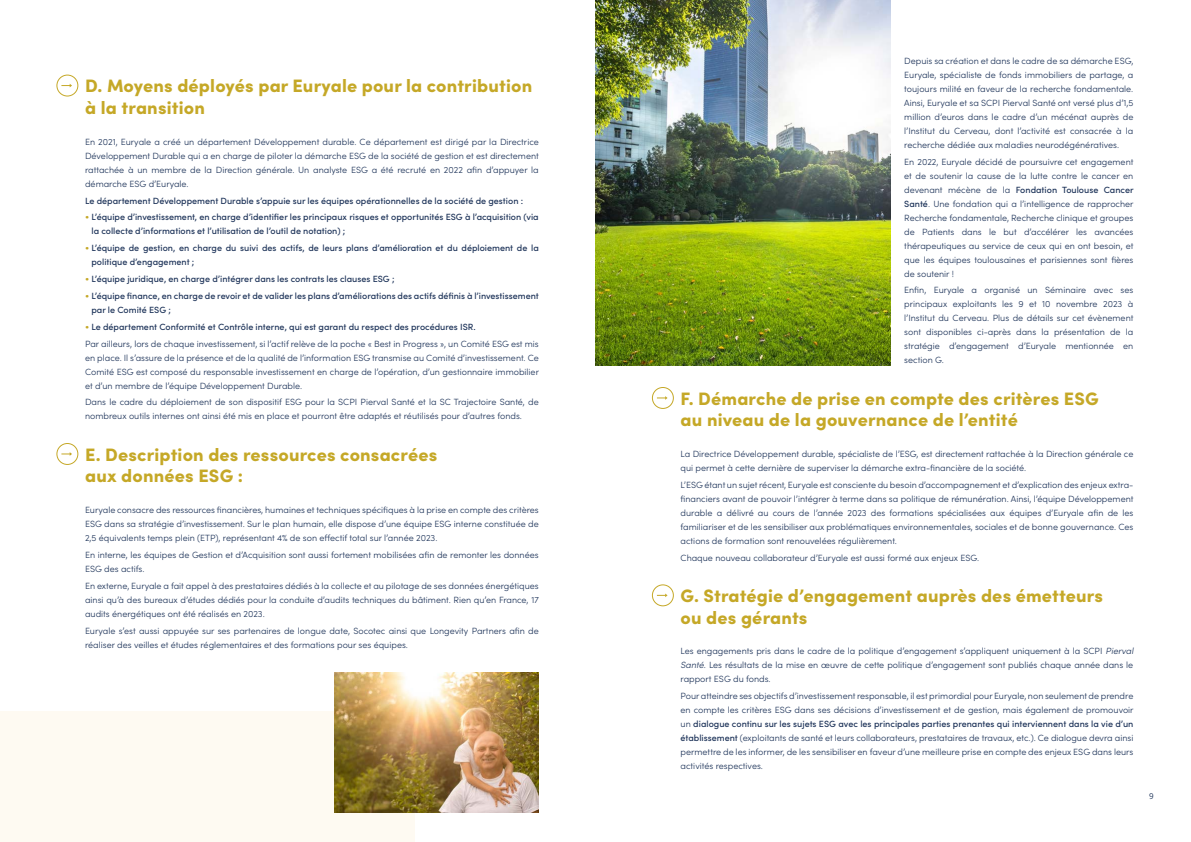
<style>
.page{position:relative;width:1191px;height:842px;background:#fff}
.page>*{position:absolute;margin:0;border:0;box-sizing:border-box;transform-origin:0 0}
.t1{font:900 18px/21.6px "Sofia Pro";letter-spacing:.01em;color:#c5a827}
.t2{font:300 9px/14px "Sofia Pro";color:#1c3258;text-align:justify}
.t3{font:500 9px/14px "Sofia Pro";color:#1c3258}
.t4{font:8px "Open Sans LO";color:#1c3258}
.s1{color:#c5a827}
.s2{font-weight:500;color:#c5a827}
.s3{font-weight:500}
.s4{font-style:italic}
</style>
<div class="page">
<div style="left:0;top:711px;width:414px;height:131px;background:#fefaf2"></div>
<img style="left:334px;top:673px;width:205px;height:140px">
<svg style="left:62px;top:84px;width:10px;height:3px"></svg>
<div style="left:57px;top:75px;width:21px;height:21px;border:1px solid #c5a827;border-radius:50%"></div>
<svg style="left:62px;top:452px;width:10px;height:4px"></svg>
<div style="left:57px;top:443px;width:21px;height:22px;border:1px solid #c5a827;border-radius:50%"></div>
<svg style="left:657px;top:396px;width:10px;height:4px"></svg>
<div style="left:652px;top:387px;width:21px;height:22px;border:1px solid #c5a827;border-radius:50%"></div>
<svg style="left:657px;top:593px;width:10px;height:4px"></svg>
<div style="left:652px;top:585px;width:21px;height:21px;border:1px solid #c5a827;border-radius:50%"></div>
<img style="left:595px;top:0;width:295px;height:366px">
<h1 class="t1" style="left:85px;top:73px;width:448px">D. Moyens déployés par Euryale pour la contribution à la transition</h1>
<p class="t2" style="left:85px;top:134px;width:455px">En 2021, Euryale a créé un département Développement durable. Ce département est dirigé par la Directrice Développement Durable qui a en charge de piloter la démarche ESG de la société de gestion et est directement rattachée à un membre de la Direction générale. Un analyste ESG a été recruté en 2022 afin d’appuyer la démarche ESG d’Euryale.</p>
<p class="t3" style="left:85px;top:193px;width:439px">Le département Développement Durable s’appuie sur les équipes opérationnelles de la société de gestion :</p>
<p class="t3" style="left:91px;top:210px;width:449px;text-indent:-6px"><span class="s1">•</span> L’équipe d’investissement, en charge d’identifier les principaux risques et opportunités ESG à l’acquisition (via la collecte d’informations et l’utilisation de l’outil de notation) ;</p>
<p class="t3" style="left:91px;top:240px;width:449px;text-indent:-6px"><span class="s1">•</span> L’équipe de gestion, en charge du suivi des actifs, de leurs plans d’amélioration et du déploiement de la politique d’engagement ;</p>
<p class="t3" style="left:85px;top:271px;width:311px"><span class="s1">•</span> L’équipe juridique, en charge d’intégrer dans les contrats les clauses ESG ;</p>
<p class="t3" style="left:91px;top:288px;width:449px;text-indent:-6px"><span class="s1">•</span> L’équipe finance, en charge de revoir et de valider les plans d’améliorations des actifs définis à l’investissement par le Comité ESG ;</p>
<p class="t2" style="left:85px;top:318px;width:455px;line-height:16.8px"><span class="s2">•</span> <span class="s3">Le département Conformité et Contrôle interne, qui est garant du respect des procédures ISR.<br></span>Par ailleurs, lors de chaque investissement, si l’actif relève de la poche « Best in Progress », un Comité ESG est mis</p>
<p class="t2" style="left:85px;top:350px;width:455px">en place. Il s’assure de la présence et de la qualité de l’information ESG transmise au Comité d’investissement. Ce Comité ESG est composé du responsable investissement en charge de l’opération, d’un gestionnaire immobilier et d’un membre de l’équipe Développement Durable.</p>
<p class="t2" style="left:85px;top:395px;width:455px">Dans le cadre du déploiement de son dispositif ESG pour la SCPI Pierval Santé et la SC Trajectoire Santé, de nombreux outils internes ont ainsi été mis en place et pourront être adaptés et réutilisés pour d’autres fonds.</p>
<h1 class="t1" style="left:85px;top:442px;width:354px">E. Description des ressources consacrées aux données ESG :</h1>
<p class="t2" style="left:85px;top:502px;width:455px">Euryale consacre des ressources financières, humaines et techniques spécifiques à la prise en compte des critères ESG dans sa stratégie d’investissement. Sur le plan humain, elle dispose d’une équipe ESG interne constituée de 2,5 équivalents temps plein (ETP), représentant 4% de son effectif total sur l’année 2023.</p>
<p class="t2" style="left:85px;top:547px;width:455px">En interne, les équipes de Gestion et d’Acquisition sont aussi fortement mobilisées afin de remonter les données<br>ESG des actifs.</p>
<p class="t2" style="left:85px;top:578px;width:455px">En externe, Euryale a fait appel à des prestataires dédiés à la collecte et au pilotage de ses données énergétiques ainsi qu’à des bureaux d’études dédiés pour la conduite d’audits techniques du bâtiment. Rien qu’en France, 17 audits énergétiques ont été réalisés en 2023.</p>
<p class="t2" style="left:85px;top:623px;width:455px">Euryale s’est aussi appuyée sur ses partenaires de longue date, Socotec ainsi que Longevity Partners afin de réaliser des veilles et études réglementaires et des formations pour ses équipes.</p>
<p class="t2" style="left:904px;top:53px;width:231px">Depuis sa création et dans le cadre de sa démarche ESG, Euryale, spécialiste de fonds immobiliers de partage, a toujours milité en faveur de la recherche fondamentale.<br>Ainsi, Euryale et sa SCPI Pierval Santé ont versé plus d’1,5 million d’euros dans le cadre d’un mécénat auprès de l’Institut du Cerveau, dont l’activité est consacrée à la recherche dédiée aux maladies neurodégénératives.</p>
<p class="t2" style="left:904px;top:154px;width:231px">En 2022, Euryale décidé de poursuivre cet engagement et de soutenir la cause de la lutte contre le cancer en devenant mécène de la <span class="s3">Fondation Toulouse Cancer Santé</span>. Une fondation qui a l’intelligence de rapprocher Recherche fondamentale, Recherche clinique et groupes de Patients dans le but d’accélérer les avancées thérapeutiques au service de ceux qui en ont besoin, et que les équipes toulousaines et parisiennes sont fières de soutenir !</p>
<p class="t2" style="left:904px;top:283px;width:231px">Enfin, Euryale a organisé un Séminaire avec ses principaux exploitants les 9 et 10 novembre 2023 à l’Institut du Cerveau. Plus de détails sur cet évènement sont disponibles ci-après dans la présentation de la stratégie d’engagement d’Euryale mentionnée en section G.</p>
<h1 class="t1" style="left:680px;top:386px;width:420px">F. Démarche de prise en compte des critères ESG au niveau de la gouvernance de l’entité</h1>
<p class="t2" style="left:680px;top:446px;width:454px">La Directrice Développement durable, spécialiste de l’ESG, est directement rattachée à la Direction générale ce qui permet à cette dernière de superviser la démarche extra-financière de la société.</p>
<p class="t2" style="left:680px;top:477px;width:454px">L’ESG étant un sujet récent, Euryale est consciente du besoin d’accompagnement et d’explication des enjeux extra&shy;financiers avant de pouvoir l’intégrer à terme dans sa politique de rémunération. Ainsi, l’équipe Développement durable a délivré au cours de l’année 2023 des formations spécialisées aux équipes d’Euryale afin de les familiariser et de les sensibiliser aux problématiques environnementales, sociales et de bonne gouvernance. Ces actions de formation sont renouvelées régulièrement.</p>
<p class="t2" style="left:680px;top:550px;width:300px">Chaque nouveau collaborateur d’Euryale est aussi formé aux enjeux ESG.</p>
<h1 class="t1" style="left:680px;top:583px;width:424px">G. Stratégie d’engagement auprès des émetteurs ou des gérants</h1>
<p class="t2" style="left:680px;top:644px;width:454px">Les engagements pris dans le cadre de la politique d’engagement s’appliquent uniquement à la SCPI <span class="s4">Pierval Santé</span>. Les résultats de la mise en œuvre de cette politique d’engagement sont publiés chaque année dans le rapport ESG du fonds.</p>
<p class="t2" style="left:680px;top:689px;width:454px">Pour atteindre ses objectifs d’investissement responsable, il est primordial pour Euryale, non seulement de prendre en compte les critères ESG dans ses décisions d’investissement et de gestion, mais également de promouvoir un <span class="s3">dialogue continu sur les sujets ESG avec les principales parties prenantes qui interviennent dans la vie d’un établissement</span> (exploitants de santé et leurs collaborateurs, prestataires de travaux, etc.). Ce dialogue devra ainsi permettre de les informer, de les sensibiliser en faveur d’une meilleure prise en compte des enjeux ESG dans leurs activités respectives.</p>
<p class="t4" style="left:1149px;top:791px;width:6px">9</p>
</div>
